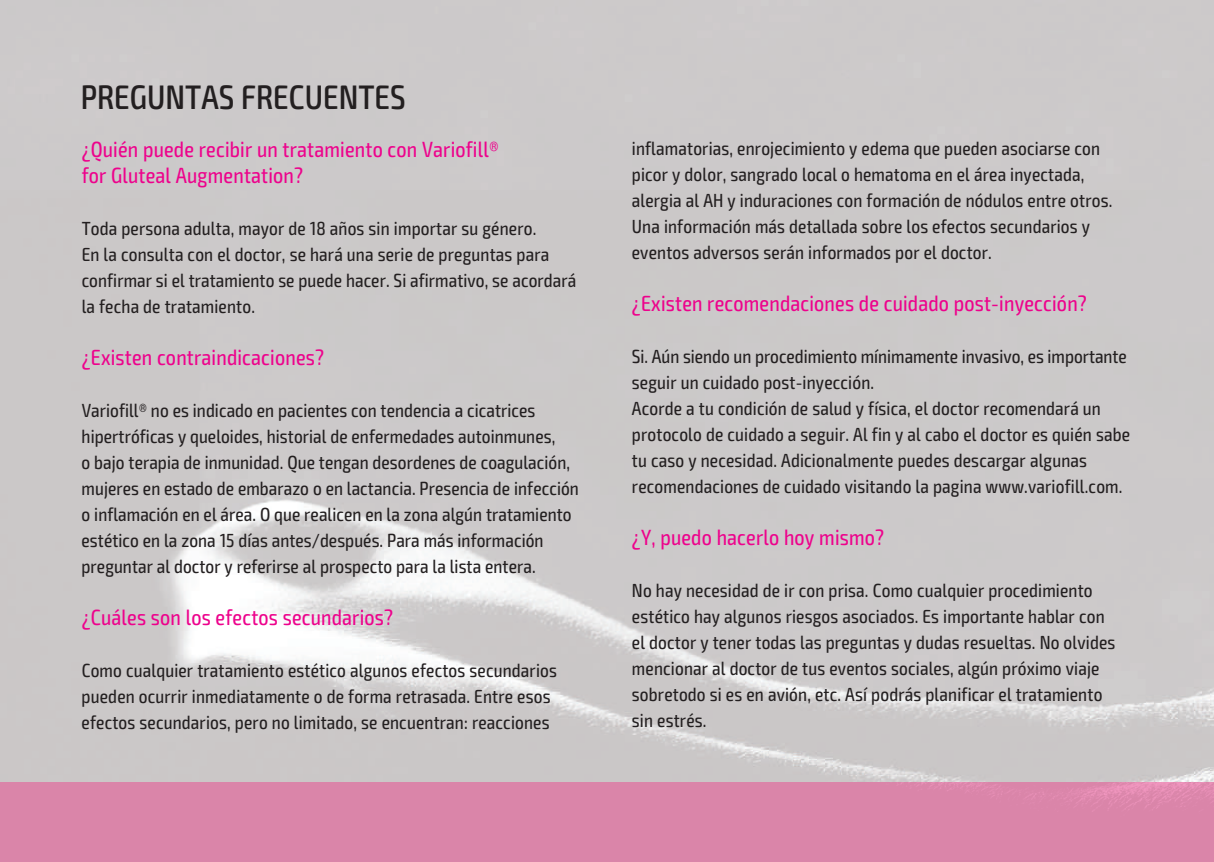
<style>
.page{position:relative;width:1214px;height:862px;background:#fff}
.page>*{position:absolute;margin:0;border:0;box-sizing:border-box;transform-origin:0 0}
.t1{font:500 condensed 34px "Exo 2";color:#231f20}
.t2{font:condensed 22px/26px "Exo 2";letter-spacing:.01em;color:#ed028c}
.t3{font:condensed 19px/26px "Exo 2";letter-spacing:.01em;color:#231f20}
</style>
<div class="page">
<h1 class="t1" style="left:81px;top:77px;width:326px">PREGUNTAS FRECUENTES</h1>
<p class="t2" style="left:82px;top:137px;width:418px">¿Quién puede recibir un tratamiento con Variofill® for Gluteal Augmentation?</p>
<p class="t3" style="left:82px;top:216px;width:496px">Toda persona adulta, mayor de 18 años sin importar su género.<br>En la consulta con el doctor, se hará una serie de preguntas para confirmar si el tratamiento se puede hacer. Si afirmativo, se acordará la fecha de tratamiento.</p>
<p class="t2" style="left:82px;top:345px;width:244px">¿Existen contraindicaciones?</p>
<p class="t3" style="left:82px;top:398px;width:499px">Variofill® no es indicado en pacientes con tendencia a cicatrices hipertróficas y queloides, historial de enfermedades autoinmunes,<br>o bajo terapia de inmunidad. Que tengan desordenes de coagulación, mujeres en estado de embarazo o en lactancia. Presencia de infección o inflamación en el área. O que realicen en la zona algún tratamiento estético en la zona 15 días antes/después. Para más información preguntar al doctor y referirse al prospecto para la lista entera.</p>
<p class="t2" style="left:82px;top:605px;width:313px">¿Cuáles son los efectos secundarios?</p>
<p class="t3" style="left:82px;top:658px;width:477px">Como cualquier tratamiento estético algunos efectos secundarios pueden ocurrir inmediatamente o de forma retrasada. Entre esos efectos secundarios, pero no limitado, se encuentran: reacciones</p>
<p class="t3" style="left:631px;top:136px;width:482px">inflamatorias, enrojecimiento y edema que pueden asociarse con picor y dolor, sangrado local o hematoma en el área inyectada, alergia al AH y induraciones con formación de nódulos entre otros.<br>Una información más detallada sobre los efectos secundarios y eventos adversos serán informados por el doctor.</p>
<p class="t2" style="left:632px;top:291px;width:456px">¿Existen recomendaciones de cuidado post-inyección?</p>
<p class="t3" style="left:632px;top:344px;width:499px">Si. Aún siendo un procedimiento mínimamente invasivo, es importante seguir un cuidado post-inyección.<br>Acorde a tu condición de salud y física, el doctor recomendará un protocolo de cuidado a seguir. Al fin y al cabo el doctor es quién sabe tu caso y necesidad. Adicionalmente puedes descargar algunas recomendaciones de cuidado visitando la pagina www.variofill.com.</p>
<p class="t2" style="left:632px;top:525px;width:254px">¿Y, puedo hacerlo hoy mismo?</p>
<p class="t3" style="left:632px;top:578px;width:485px">No hay necesidad de ir con prisa. Como cualquier procedimiento estético hay algunos riesgos asociados. Es importante hablar con el doctor y tener todas las preguntas y dudas resueltas. No olvides mencionar al doctor de tus eventos sociales, algún próximo viaje sobretodo si es en avión, etc. Así podrás planificar el tratamiento sin estrés.</p>
</div>
